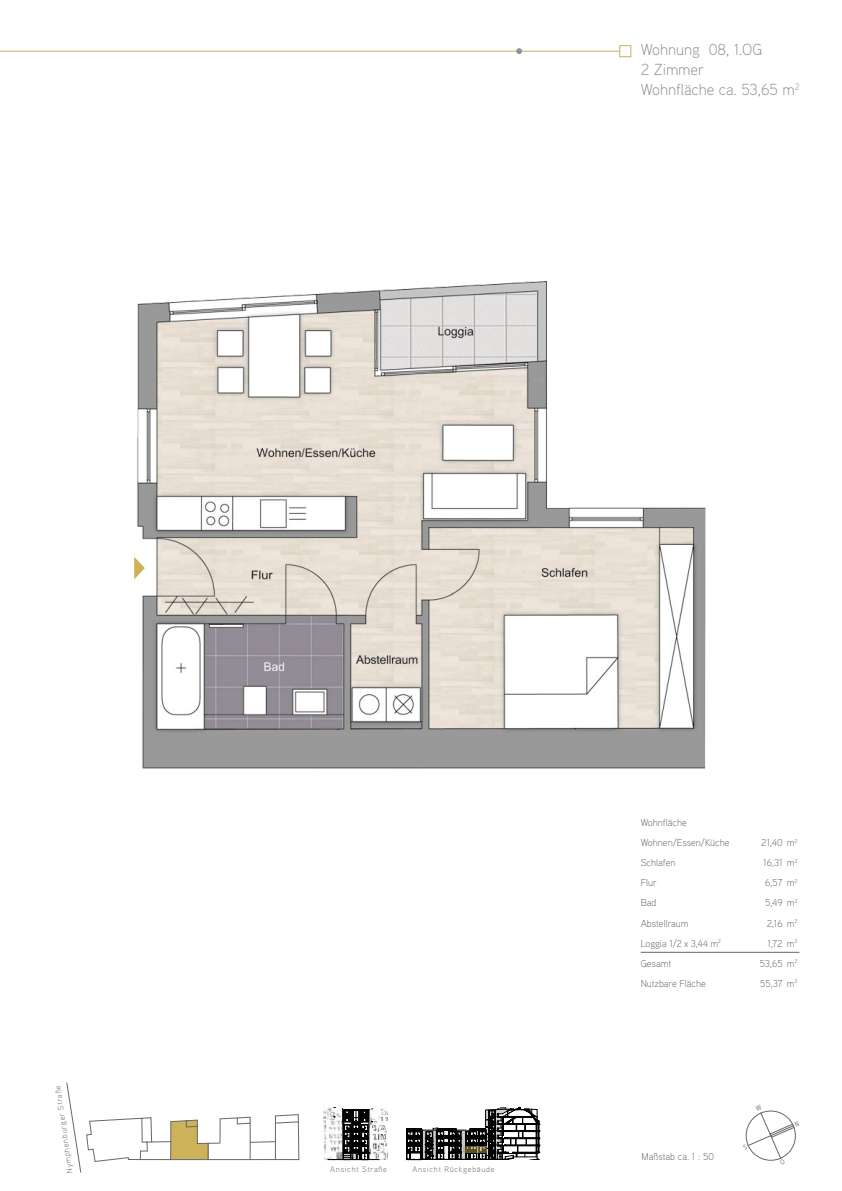
<style>
.page{position:relative;width:842px;height:1191px;background:#fff}
.page>*{position:absolute;margin:0;border:0;box-sizing:border-box;transform-origin:0 0}
.t1{font:300 16px/20px "Aaux Pro";color:#8d9498}
.t2{font:300 10px/20px "Aaux Pro";color:#686867}
.t3{font:300 8px "Aaux Pro";letter-spacing:.09em;color:#686867}
</style>
<div class="page">
<div style="left:619px;top:45px;width:12px;height:12px;border:1px solid #ceac67"></div>
<hr style="left:0;top:51px;width:619px;height:1px;background:#ceac67">
<svg style="left:516px;top:48px;width:6px;height:6px"></svg>
<img style="left:324px;top:1109px;width:64px;height:50px">
<svg style="left:327px;top:1107px;width:53px;height:53px"></svg>
<hr style="left:343px;top:1104px;width:26px;height:4px;background:#fff">
<svg style="left:406px;top:1106px;width:134px;height:55px"></svg>
<svg style="left:67px;top:1082px;width:232px;height:90px"></svg>
<img style="left:136px;top:281px;width:570px;height:488px">
<hr style="left:641px;top:952px;width:158px;height:1px;background:#686867">
<svg style="left:134px;top:557px;width:11px;height:22px"></svg>
<svg style="left:463px;top:1145px;width:23px;height:7px"></svg>
<svg style="left:745px;top:1110px;width:51px;height:51px"></svg>
<h1 class="t1" style="left:641px;top:39px;width:161px">Wohnung 08, 1.OG<br>2 Zimmer<br>Wohnfläche ca. 53,65 m<sup>2</sup></h1>
<p class="t3" style="left:65px;top:1174px;width:90px;rotate:-98deg">Nymphenburger Straße</p>
<p class="t3" style="left:330px;top:1164px;width:58px">Ansicht Straße</p>
<p class="t3" style="left:412px;top:1164px;width:84px">Ansicht Rückgebäude</p>
<p class="t2" style="left:641px;top:812px;width:90px">Wohnfläche<br>Wohnen/Essen/Küche</p>
<p class="t2" style="left:761px;top:832px;width:38px">21,40 m<sup>2</sup></p>
<p class="t2" style="left:641px;top:852px;width:36px">Schlafen</p>
<p class="t2" style="left:763px;top:852px;width:36px">16,31 m<sup>2</sup></p>
<p class="t2" style="left:641px;top:872px;width:18px">Flur</p>
<p class="t2" style="left:765px;top:872px;width:34px">6,57 m<sup>2</sup></p>
<p class="t2" style="left:641px;top:892px;width:17px">Bad</p>
<p class="t2" style="left:765px;top:892px;width:34px">5,49 m<sup>2</sup></p>
<p class="t2" style="left:641px;top:912px;width:49px">Abstellraum</p>
<p class="t2" style="left:767px;top:912px;width:32px">2,16 m<sup>2</sup></p>
<p class="t2" style="left:641px;top:932px;width:82px">Loggia 1/2 x 3,44 m<sup>2</sup></p>
<p class="t2" style="left:768px;top:932px;width:32px">1,72 m<sup>2</sup></p>
<p class="t2" style="left:641px;top:952px;width:32px">Gesamt</p>
<p class="t2" style="left:760px;top:952px;width:39px">53,65 m<sup>2</sup></p>
<p class="t2" style="left:641px;top:972px;width:67px">Nutzbare Fläche</p>
<p class="t2" style="left:760px;top:972px;width:39px">55,37 m<sup>2</sup></p>
<p class="t2" style="left:642px;top:1145px;width:74px">Maßstab ca. 1 : 50</p>
</div>
